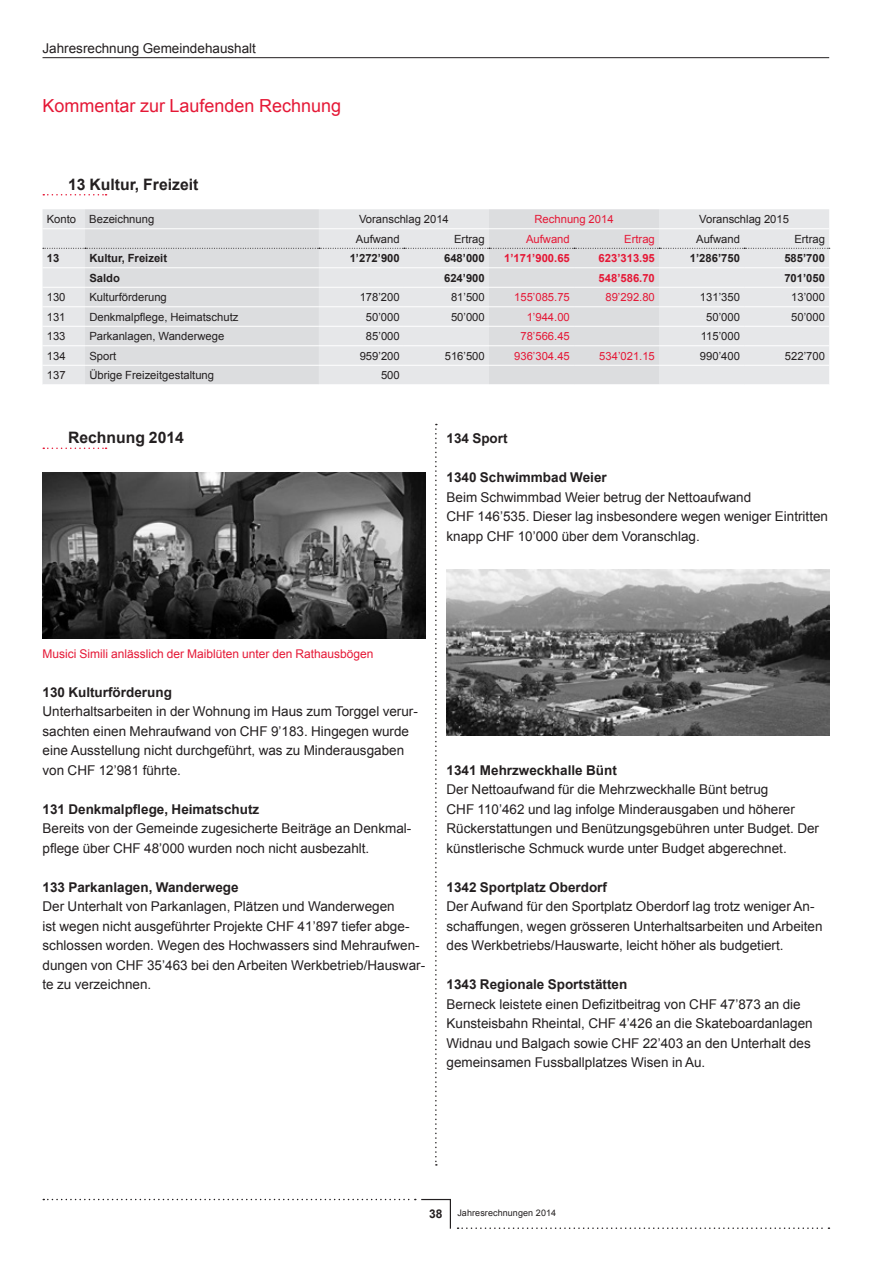
<style>
.page{position:relative;width:893px;height:1263px;background:#fff}
.page>*{position:absolute;margin:0;border:0;box-sizing:border-box;transform-origin:0 0}
.t1{font:18px "Arial";color:#e51836}
.t2{font:700 15.75px "Arial";color:#231f20}
.t3{font:13.5px/19.5px "Arial";color:#231f20}
.t4{font:700 13.5px "Arial";color:#231f20}
.t5{font:12px "Arial";color:#e51836}
.t6{font:11.25px "Arial";color:#231f20}
.t7{font:11.25px "Arial";color:#e51836}
.t8{font:700 11.25px "Arial";color:#231f20}
.t9{font:700 11.25px "Arial";color:#e51836}
.t10{font:9px "Arial";letter-spacing:.01em;color:#231f20}
.s1{font-weight:700;font-size:12px}
</style>
<div class="page">
<svg style="left:43px;top:1198px;width:408px;height:31px"></svg>
<svg style="left:458px;top:1227px;width:371px;height:2px"></svg>
<hr style="left:43px;top:57px;width:786px;height:1px;background:#231f20">
<div style="left:43px;top:209px;width:786px;height:175px;background:#e6e7e9"></div>
<svg style="left:85px;top:209px;width:574px;height:175px;background:#dfe0e2"></svg>
<hr style="left:43px;top:287px;width:42px;height:1px;background:#fff">
<hr style="left:85px;top:287px;width:234px;height:1px;background:#fff">
<hr style="left:319px;top:287px;width:85px;height:1px;background:#fff">
<hr style="left:404px;top:287px;width:85px;height:1px;background:#fff">
<hr style="left:489px;top:287px;width:85px;height:1px;background:#fff">
<hr style="left:574px;top:287px;width:85px;height:1px;background:#fff">
<hr style="left:659px;top:287px;width:85px;height:1px;background:#fff">
<hr style="left:744px;top:287px;width:85px;height:1px;background:#fff">
<hr style="left:43px;top:306px;width:42px;height:1px;background:#fff">
<hr style="left:85px;top:306px;width:234px;height:1px;background:#fff">
<hr style="left:319px;top:306px;width:85px;height:1px;background:#fff">
<hr style="left:404px;top:306px;width:85px;height:1px;background:#fff">
<hr style="left:489px;top:306px;width:85px;height:1px;background:#fff">
<hr style="left:574px;top:306px;width:85px;height:1px;background:#fff">
<hr style="left:659px;top:306px;width:85px;height:1px;background:#fff">
<hr style="left:744px;top:306px;width:85px;height:1px;background:#fff">
<hr style="left:43px;top:326px;width:42px;height:1px;background:#fff">
<hr style="left:85px;top:326px;width:234px;height:1px;background:#fff">
<hr style="left:319px;top:326px;width:85px;height:1px;background:#fff">
<hr style="left:404px;top:326px;width:85px;height:1px;background:#fff">
<hr style="left:489px;top:326px;width:85px;height:1px;background:#fff">
<hr style="left:574px;top:326px;width:85px;height:1px;background:#fff">
<hr style="left:659px;top:326px;width:85px;height:1px;background:#fff">
<hr style="left:744px;top:326px;width:85px;height:1px;background:#fff">
<hr style="left:43px;top:345px;width:42px;height:1px;background:#fff">
<hr style="left:85px;top:345px;width:234px;height:1px;background:#fff">
<hr style="left:319px;top:345px;width:85px;height:1px;background:#fff">
<hr style="left:404px;top:345px;width:85px;height:1px;background:#fff">
<hr style="left:489px;top:345px;width:85px;height:1px;background:#fff">
<hr style="left:574px;top:345px;width:85px;height:1px;background:#fff">
<hr style="left:659px;top:345px;width:85px;height:1px;background:#fff">
<hr style="left:744px;top:345px;width:85px;height:1px;background:#fff">
<hr style="left:43px;top:365px;width:42px;height:1px;background:#fff">
<hr style="left:85px;top:365px;width:234px;height:1px;background:#fff">
<hr style="left:319px;top:365px;width:85px;height:1px;background:#fff">
<hr style="left:404px;top:365px;width:85px;height:1px;background:#fff">
<hr style="left:489px;top:365px;width:85px;height:1px;background:#fff">
<hr style="left:574px;top:365px;width:85px;height:1px;background:#fff">
<hr style="left:659px;top:365px;width:85px;height:1px;background:#fff">
<hr style="left:744px;top:365px;width:85px;height:1px;background:#fff">
<hr style="left:43px;top:267px;width:42px;height:1px;background:#fff">
<hr style="left:85px;top:267px;width:234px;height:1px;background:#fff">
<hr style="left:319px;top:267px;width:85px;height:1px;background:#fff">
<hr style="left:404px;top:267px;width:85px;height:1px;background:#fff">
<hr style="left:489px;top:267px;width:85px;height:1px;background:#fff">
<hr style="left:574px;top:267px;width:85px;height:1px;background:#fff">
<hr style="left:659px;top:267px;width:85px;height:1px;background:#fff">
<hr style="left:744px;top:267px;width:85px;height:1px;background:#fff">
<hr style="left:43px;top:228px;width:42px;height:1px;background:#fff">
<hr style="left:85px;top:228px;width:234px;height:1px;background:#fff">
<hr style="left:319px;top:228px;width:85px;height:1px;background:#fff">
<hr style="left:404px;top:228px;width:85px;height:1px;background:#fff">
<hr style="left:489px;top:228px;width:85px;height:1px;background:#fff">
<hr style="left:574px;top:228px;width:85px;height:1px;background:#fff">
<hr style="left:659px;top:228px;width:85px;height:1px;background:#fff">
<hr style="left:744px;top:228px;width:85px;height:1px;background:#fff">
<svg style="left:43px;top:248px;width:787px;height:1px"></svg>
<svg style="left:43px;top:194px;width:64px;height:1px"></svg>
<svg style="left:43px;top:447px;width:64px;height:2px"></svg>
<svg style="left:435px;top:424px;width:2px;height:741px"></svg>
<img style="left:43px;top:472px;width:382px;height:166px">
<img style="left:446px;top:570px;width:383px;height:166px">
<p class="t3" style="left:43px;top:39px;width:215px">Jahresrechnung Gemeindehaushalt</p>
<h1 class="t1" style="left:43px;top:94px;width:300px">Kommentar zur Laufenden Rechnung</h1>
<p class="t2" style="left:68px;top:174px;width:132px">13 Kultur, Freizeit</p>
<p class="t6" style="left:47px;top:212px;width:109px">Konto Bezeichnung</p>
<p class="t6" style="left:359px;top:212px;width:91px">Voranschlag 2014</p>
<p class="t7" style="left:534px;top:212px;width:81px">Rechnung 2014</p>
<p class="t6" style="left:699px;top:212px;width:91px">Voranschlag 2015</p>
<p class="t6" style="left:356px;top:231px;width:45px">Aufwand</p>
<p class="t6" style="left:454px;top:231px;width:32px">Ertrag</p>
<p class="t7" style="left:526px;top:231px;width:45px">Aufwand</p>
<p class="t7" style="left:624px;top:231px;width:32px">Ertrag</p>
<p class="t6" style="left:696px;top:231px;width:45px">Aufwand</p>
<p class="t6" style="left:794px;top:231px;width:32px">Ertrag</p>
<p class="t8" style="left:47px;top:251px;width:14px">13</p>
<p class="t8" style="left:89px;top:251px;width:79px">Kultur, Freizeit</p>
<p class="t8" style="left:350px;top:251px;width:52px">1’272’900</p>
<p class="t8" style="left:444px;top:251px;width:42px">648’000</p>
<p class="t9" style="left:504px;top:251px;width:67px">1’171’900.65</p>
<p class="t9" style="left:599px;top:251px;width:58px">623’313.95</p>
<p class="t8" style="left:690px;top:251px;width:52px">1’286’750</p>
<p class="t8" style="left:784px;top:251px;width:42px">585’700</p>
<p class="t8" style="left:89px;top:270px;width:32px">Saldo</p>
<p class="t8" style="left:444px;top:270px;width:42px">624’900</p>
<p class="t9" style="left:599px;top:270px;width:58px">548’586.70</p>
<p class="t8" style="left:784px;top:270px;width:42px">701’050</p>
<p class="t6" style="left:47px;top:290px;width:20px">130</p>
<p class="t6" style="left:89px;top:290px;width:79px">Kulturförderung</p>
<p class="t6" style="left:360px;top:290px;width:42px">178’200</p>
<p class="t6" style="left:451px;top:290px;width:35px">81’500</p>
<p class="t7" style="left:514px;top:290px;width:57px">155’085.75</p>
<p class="t7" style="left:605px;top:290px;width:51px">89’292.80</p>
<p class="t6" style="left:700px;top:290px;width:42px">131’350</p>
<p class="t6" style="left:791px;top:290px;width:35px">13’000</p>
<p class="t6" style="left:47px;top:309px;width:20px">131</p>
<p class="t6" style="left:89px;top:309px;width:151px">Denkmalpflege, Heimatschutz</p>
<p class="t6" style="left:366px;top:309px;width:35px">50’000</p>
<p class="t6" style="left:451px;top:309px;width:35px">50’000</p>
<p class="t7" style="left:527px;top:309px;width:45px">1’944.00</p>
<p class="t6" style="left:706px;top:309px;width:35px">50’000</p>
<p class="t6" style="left:791px;top:309px;width:35px">50’000</p>
<p class="t6" style="left:47px;top:329px;width:20px">133</p>
<p class="t6" style="left:89px;top:329px;width:136px">Parkanlagen, Wanderwege</p>
<p class="t6" style="left:366px;top:329px;width:35px">85’000</p>
<p class="t7" style="left:520px;top:329px;width:51px">78’566.45</p>
<p class="t6" style="left:701px;top:329px;width:41px">115’000</p>
<p class="t6" style="left:47px;top:348px;width:20px">134</p>
<p class="t6" style="left:89px;top:348px;width:28px">Sport</p>
<p class="t6" style="left:360px;top:348px;width:42px">959’200</p>
<p class="t6" style="left:445px;top:348px;width:42px">516’500</p>
<p class="t7" style="left:514px;top:348px;width:57px">936’304.45</p>
<p class="t7" style="left:599px;top:348px;width:57px">534’021.15</p>
<p class="t6" style="left:700px;top:348px;width:42px">990’400</p>
<p class="t6" style="left:785px;top:348px;width:42px">522’700</p>
<p class="t6" style="left:47px;top:368px;width:20px">137</p>
<p class="t6" style="left:89px;top:368px;width:126px">Übrige Freizeitgestaltung</p>
<p class="t6" style="left:381px;top:368px;width:20px">500</p>
<p class="t2" style="left:68px;top:427px;width:117px">Rechnung 2014</p>
<p class="t4" style="left:446px;top:430px;width:63px">134 Sport</p>
<p class="t4" style="left:446px;top:469px;width:162px">1340 Schwimmbad Weier</p>
<p class="t3" style="left:446px;top:487px;width:383px">Beim Schwimmbad Weier betrug der Nettoaufwand<br>CHF 146’535. Dieser lag insbesondere wegen weniger Eintritten knapp CHF 10’000 über dem Voranschlag.</p>
<p class="t5" style="left:42px;top:646px;width:333px">Musici Simili anlässlich der Maiblüten unter den Rathausbögen</p>
<p class="t4" style="left:43px;top:683px;width:131px">130 Kulturförderung</p>
<p class="t3" style="left:43px;top:702px;width:377px">Unterhaltsarbeiten in der Wohnung im Haus zum Torggel verur&shy;sachten einen Mehraufwand von CHF 9’183. Hingegen wurde eine Ausstellung nicht durchgeführt, was zu Minderausgaben von CHF 12’981 führte.</p>
<p class="t4" style="left:43px;top:800px;width:218px">131 Denkmalpflege, Heimatschutz</p>
<p class="t3" style="left:43px;top:819px;width:370px">Bereits von der Gemeinde zugesicherte Beiträge an Denkmal&shy;pflege über CHF 48’000 wurden noch nicht ausbezahlt.</p>
<p class="t4" style="left:43px;top:878px;width:198px">133 Parkanlagen, Wanderwege</p>
<p class="t3" style="left:43px;top:897px;width:384px">Der Unterhalt von Parkanlagen, Plätzen und Wanderwegen<br>ist wegen nicht ausgeführter Projekte CHF 41’897 tiefer abge&shy;schlossen worden. Wegen des Hochwassers sind Mehraufwen&shy;dungen von CHF 35’463 bei den Arbeiten Werkbetrieb/Hauswar&shy;te zu verzeichnen.</p>
<p class="t4" style="left:446px;top:761px;width:172px">1341 Mehrzweckhalle Bünt</p>
<p class="t3" style="left:446px;top:780px;width:374px">Der Nettoaufwand für die Mehrzweckhalle Bünt betrug<br>CHF 110’462 und lag infolge Minderausgaben und höherer Rückerstattungen und Benützungsgebühren unter Budget. Der künstlerische Schmuck wurde unter Budget abgerechnet.</p>
<p class="t4" style="left:446px;top:878px;width:162px">1342 Sportplatz Oberdorf</p>
<p class="t3" style="left:446px;top:897px;width:378px">Der Aufwand für den Sportplatz Oberdorf lag trotz weniger An&shy;schaffungen, wegen grösseren Unterhaltsarbeiten und Arbeiten des Werkbetriebs/Hauswarte, leicht höher als budgetiert.</p>
<p class="t4" style="left:446px;top:975px;width:182px">1343 Regionale Sportstätten</p>
<p class="t3" style="left:446px;top:994px;width:368px">Berneck leistete einen Defizitbeitrag von CHF 47’873 an die Kunsteisbahn Rheintal, CHF 4’426 an die Skateboardanlagen Widnau und Balgach sowie CHF 22’403 an den Unterhalt des gemeinsamen Fussballplatzes Wisen in Au.</p>
<p class="t10" style="left:429px;top:1207px;width:129px"><span class="s1">38</span> Jahresrechnungen 2014</p>
</div>
